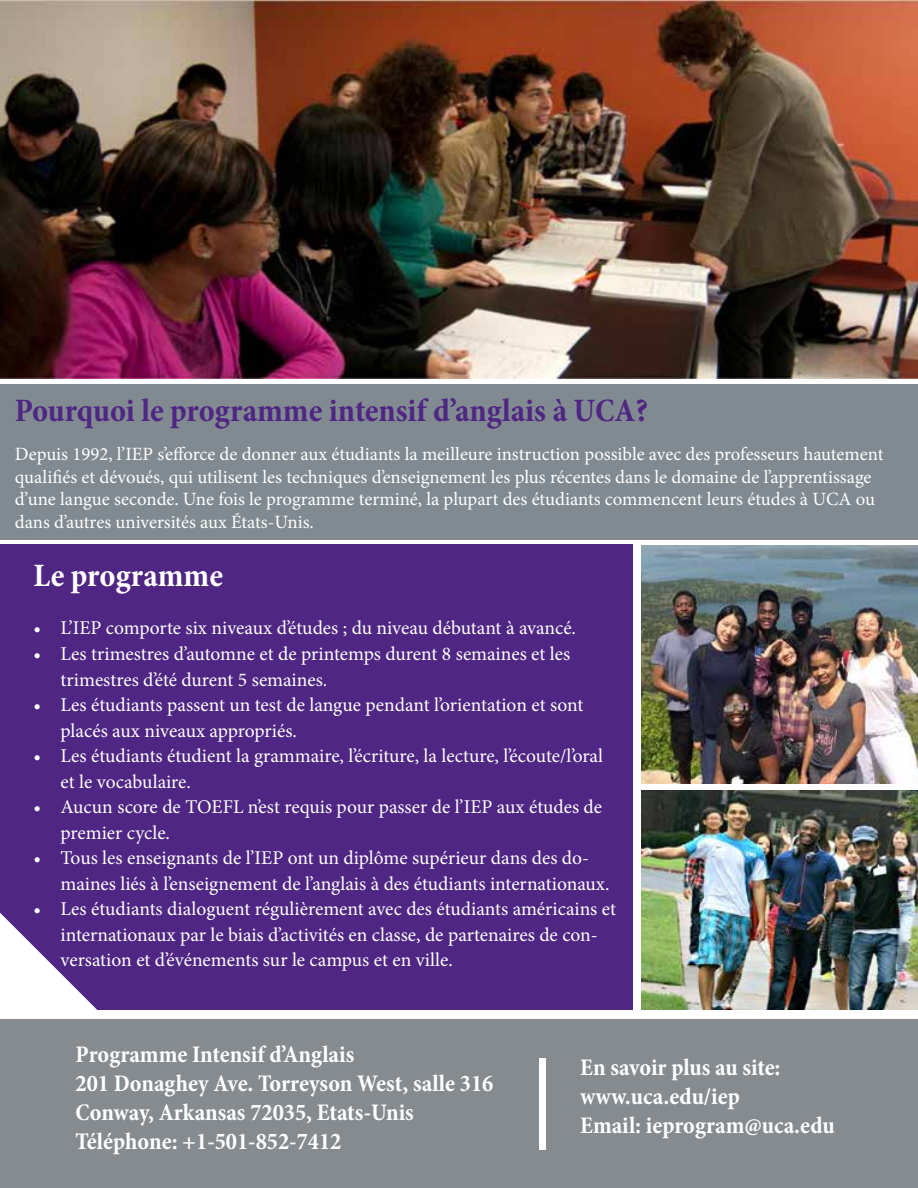
<style>
.page{position:relative;width:918px;height:1188px;background:#fff}
.page>*{position:absolute;margin:0;border:0;box-sizing:border-box;transform-origin:0 0}
.t1{font:700 condensed 33px "Minion Pro";letter-spacing:-.005em;color:#4f2683}
.t2{font:700 condensed 33px "Minion Pro";color:#fff}
.t3{font:700 condensed 24px/28.8px "Minion Pro";color:#fff}
.t4{font:19.5px/25.5px "Minion Pro";color:#fff}
.t5{font:18.75px/22.5px "Minion Pro";color:#fff}
</style>
<div class="page">
<div style="left:0;top:384px;width:918px;height:156px;background:#818a90"></div>
<div style="left:0;top:544px;width:633px;height:466px;background:#4f2683"></div>
<img style="left:642px;top:791px;width:276px;height:219px">
<svg style="left:0;top:913px;width:102px;height:107px"></svg>
<div style="left:0;top:1020px;width:918px;height:168px;background:#858b8f"></div>
<div style="left:539px;top:1058px;width:7px;height:92px;background:#fff"></div>
<img style="left:0;top:0;width:918px;height:378px">
<img style="left:642px;top:546px;width:276px;height:238px">
<h1 class="t1" style="left:15px;top:388px;width:635px">Pourquoi le programme intensif d’anglais à UCA?</h1>
<p class="t5" style="left:15px;top:443px;width:870px">Depuis 1992, l’IEP s’efforce de donner aux étudiants la meilleure instruction possible avec des professeurs hautement qualifiés et dévoués, qui utilisent les techniques d’enseignement les plus récentes dans le domaine de l’apprentissage d’une langue seconde. Une fois le programme terminé, la plupart des étudiants commencent leurs études à UCA ou dans d’autres universités aux États-Unis.</p>
<h1 class="t2" style="left:34px;top:552px;width:191px">Le programme</h1>
<p class="t4" style="left:34px;top:616px;width:544px">• L’IEP comporte six niveaux d’études ; du niveau débutant à avancé.</p>
<p class="t4" style="left:61px;top:641px;width:511px;text-indent:-27px">• Les trimestres d’automne et de printemps durent 8 semaines et les trimestres d’été durent 5 semaines.</p>
<p class="t4" style="left:61px;top:692px;width:524px;text-indent:-27px">• Les étudiants passent un test de langue pendant l’orientation et sont placés aux niveaux appropriés.</p>
<p class="t4" style="left:61px;top:743px;width:544px;text-indent:-27px">• Les étudiants étudient la grammaire, l’écriture, la lecture, l’écoute/l’oral et le vocabulaire.</p>
<p class="t4" style="left:61px;top:794px;width:543px;text-indent:-27px">• Aucun score de TOEFL n’est requis pour passer de l’IEP aux études de premier cycle.</p>
<p class="t4" style="left:61px;top:845px;width:551px;text-indent:-27px">• Tous les enseignants de l’IEP ont un diplôme supérieur dans des do&shy;maines liés à l’enseignement de l’anglais à des étudiants internationaux.</p>
<p class="t4" style="left:61px;top:896px;width:557px;text-indent:-27px">• Les étudiants dialoguent régulièrement avec des étudiants américains et internationaux par le biais d’activités en classe, de partenaires de con&shy;versation et d’événements sur le campus et en ville.</p>
<p class="t3" style="left:76px;top:1040px;width:419px">Programme Intensif d’Anglais<br>201 Donaghey Ave. Torreyson West, salle 316<br>Conway, Arkansas 72035, Etats-Unis Téléphone: +1-501-852-7412</p>
<p class="t3" style="left:580px;top:1053px;width:256px">En savoir plus au site: www.uca.edu/iep<br>Email: ieprogram@uca.edu</p>
</div>
